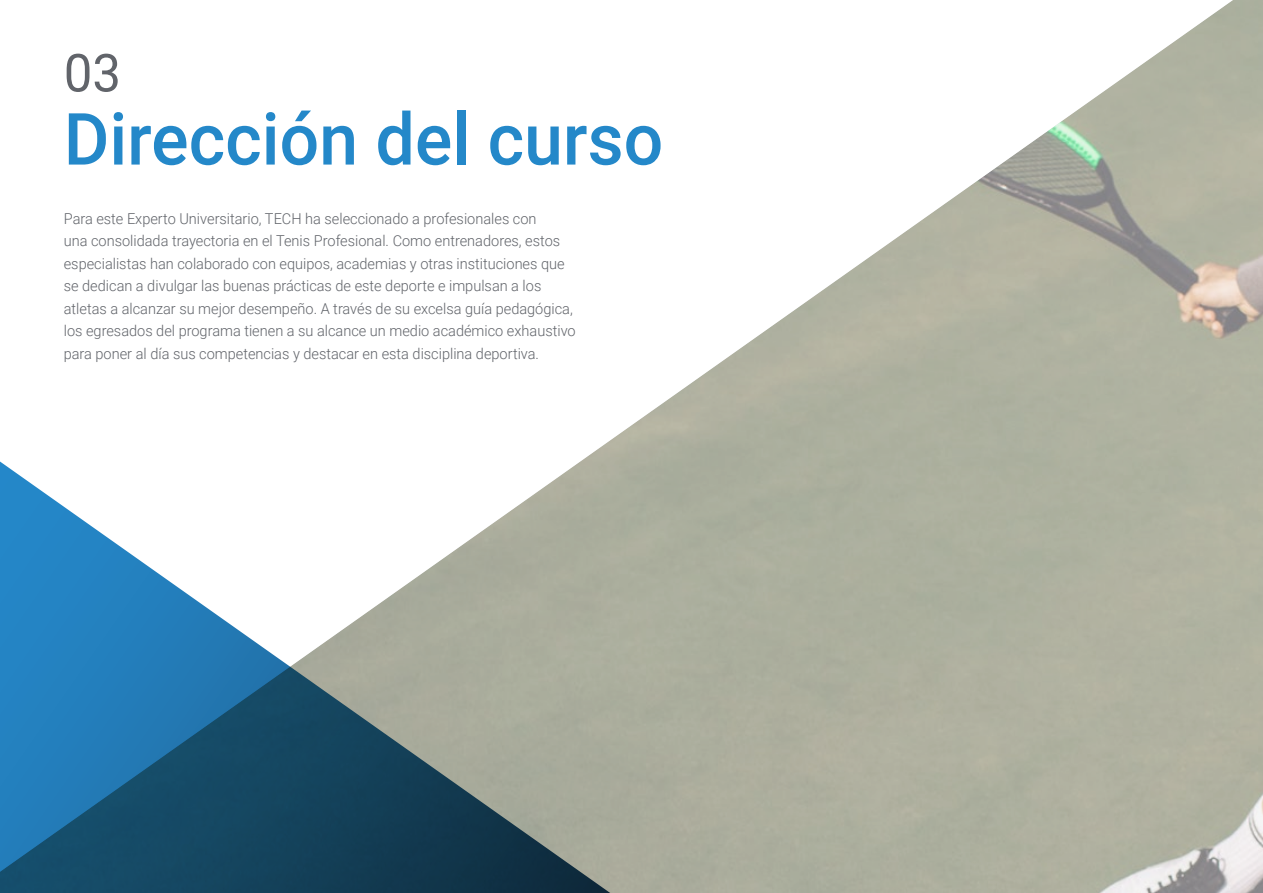
<style>
.page{position:relative;width:1263px;height:893px;background:#fff}
.page>*{position:absolute;margin:0;border:0;box-sizing:border-box;transform-origin:0 0}
.t1{font:500 72px "Roboto";color:#2488c9}
.t2{font:52.5px "Roboto";color:#61646a}
.t3{font:300 15px/22.5px "Roboto";color:#61646a}
</style>
<div class="page">
<img style="left:602px;top:0;width:661px;height:893px">
<svg style="left:0;top:446px;width:640px;height:447px"></svg>
<h2 class="t2" style="left:64px;top:36px;width:59px">03</h2>
<h1 class="t1" style="left:64px;top:89px;width:601px">Dirección del curso</h1>
<p class="t3" style="left:64px;top:207px;width:513px">Para este Experto Universitario, TECH ha seleccionado a profesionales con<br>una consolidada trayectoria en el Tenis Profesional. Como entrenadores, estos especialistas han colaborado con equipos, academias y otras instituciones que se dedican a divulgar las buenas prácticas de este deporte e impulsan a los atletas a alcanzar su mejor desempeño. A través de su excelsa guía pedagógica, los egresados del programa tienen a su alcance un medio académico exhaustivo para poner al día sus competencias y destacar en esta disciplina deportiva.</p>
</div>
